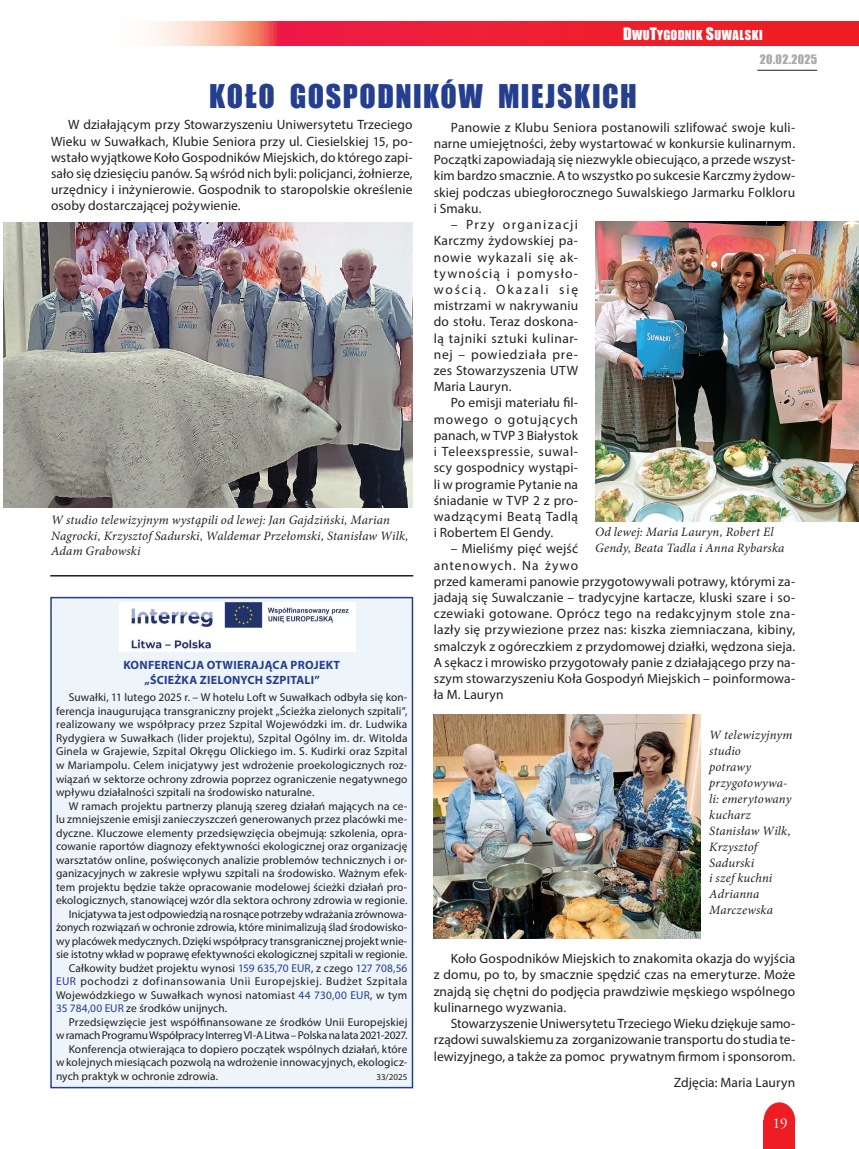
<style>
.page{position:relative;width:859px;height:1149px;background:#fff}
.page>*{position:absolute;margin:0;border:0;box-sizing:border-box;transform-origin:0 0}
.t1{font:30px "Impact";letter-spacing:.055em;color:#253f8e}
.t2{font:15px "Adobe Garamond Pro";color:#fff}
.t3{font:13.5px/16.2px "Myriad Pro";letter-spacing:.01em;color:#231f20;text-align:justify}
.t4{font:italic 12.75px/15.9px "Minion Pro";letter-spacing:.01em;color:#231f20}
.t5{font:12.6px "Impact";letter-spacing:.015em;color:#fff}
.t6{font:700 12px/15px "Myriad Pro";letter-spacing:.02em;color:#253f8e;text-align:center}
.t7{font:12px "Impact";letter-spacing:.03em;color:#a8a9ad}
.t8{font:11.4px/13.5px "Myriad Pro";letter-spacing:.01em;color:#231f20;text-align:justify}
.t9{font:11.4px "Myriad Pro";letter-spacing:-.015em;color:#231f20}
.t10{font:11.4px "Myriad Pro";letter-spacing:.05em;color:#231f20}
.t11{font:9px "Myriad Pro";color:#231f20}
.s1{font-size:15.75px}
.s2{color:#253f8e}
</style>
<div class="page">
<hr style="left:757px;top:70px;width:60px;height:1px;background:#231f20">
<div style="left:764px;top:1101px;width:31px;height:38px;background:#ee1d23;border-radius:50%"></div>
<div style="left:764px;top:1119px;width:31px;height:29px;background:#ee1d23"></div>
<svg style="left:151px;top:21px;width:708px;height:25px;background:#ef3947"></svg>
<img style="left:4px;top:223px;width:409px;height:284px">
<img style="left:434px;top:714px;width:267px;height:223px">
<img style="left:595px;top:221px;width:264px;height:300px">
<div style="left:51px;top:597px;width:361px;height:490px;background:#edf4fa"></div>
<div style="left:50px;top:596px;width:363px;height:491px;border:2px solid #253f8e"></div>
<img style="left:120px;top:602px;width:236px;height:48px">
<hr style="left:50px;top:575px;width:363px;height:1px;background:#231f20">
<p class="t5" style="left:623px;top:26px;width:141px"><span class="s1">D</span>WU<span class="s1">T</span>YGODNIK <span class="s1">S</span>UWALSKI</p>
<p class="t5" style="left:620px;top:26px;width:141px"><span class="s1">D</span>WU<span class="s1">T</span>YGODNIK <span class="s1">S</span>UWALSKI</p>
<h1 class="t1" style="left:209px;top:73px;width:429px">KOŁO GOSPODNIKÓW MIEJSKICH</h1>
<p class="t7" style="left:760px;top:50px;width:59px">20.02.2025</p>
<p class="t3" style="left:51px;top:116px;width:363px;text-indent:17px">W działającym przy Stowarzyszeniu Uniwersytetu Trzeciego Wieku w Suwałkach, Klubie Seniora przy ul. Ciesielskiej 15, po&shy;wstało wyjątkowe Koło Gospodników Miejskich, do którego zapi&shy;sało się dziesięciu panów. Są wśród nich byli: policjanci, żołnierze, urzędnicy i inżynierowie. Gospodnik to staropolskie określenie osoby dostarczającej pożywienie.</p>
<p class="t4" style="left:51px;top:511px;width:359px">W studio telewizyjnym wystąpili od lewej: Jan Gajdziński, Marian<br>Nagrocki, Krzysztof Sadurski, Waldemar Przełomski, Stanisław Wilk,<br>Adam Grabowski</p>
<p class="t6" style="left:123px;top:656px;width:218px">KONF ERENCJA OTWIERAJĄCA PROJEKT „ŚCIEŻKA ZIELONYCH SZPITALI”</p>
<p class="t8" style="left:56px;top:690px;width:353px;text-indent:13px">Suwałki, 11 lutego 2025 r. – W hotelu Loft w Suwałkach odbyła się kon&shy;ferencja inaugurująca transgraniczny projekt „Ścieżka zielonych szpitali”, realizowany we współpracy przez Szpital Wojewódzki im. dr. Ludwika Rydygiera w Suwałkach (lider projektu), Szpital Ogólny im. dr. Witolda Ginela w Grajewie, Szpital Okręgu Olickiego im. S. Kudirki oraz Szpital w Mariampolu. Celem inicjatywy jest wdrożenie proekologicznych roz&shy;wiązań w sektorze ochrony zdrowia poprzez ograniczenie negatywnego wpływu działalności szpitali na środowisko naturalne.</p>
<p class="t8" style="left:69px;top:798px;width:340px">W ramach projektu partnerzy planują szereg działań mających na ce-</p>
<p class="t8" style="left:56px;top:812px;width:353px">lu zmniejszenie emisji zanieczyszczeń generowanych przez placówki me-</p>
<p class="t8" style="left:56px;top:825px;width:353px">dyczne. Kluczowe elementy przedsięwzięcia obejmują: szkolenia, opra-</p>
<p class="t8" style="left:56px;top:839px;width:353px">cowanie raportów diagnozy efektywności ekologicznej oraz organizację</p>
<p class="t8" style="left:56px;top:852px;width:353px">warsztatów online, poświęconych analizie problemów technicznych i or-</p>
<p class="t8" style="left:56px;top:866px;width:353px">ganizacyjnych w zakresie wpływu szpitali na środowisko. Ważnym efek-</p>
<p class="t8" style="left:56px;top:879px;width:353px">tem projektu będzie także opracowanie modelowej ścieżki działań pro-</p>
<p class="t8" style="left:56px;top:893px;width:353px">ekologicznych, stanowiącej wzór dla sektora ochrony zdrowia w regionie.</p>
<p class="t8" style="left:69px;top:906px;width:340px">Inicjatywa ta jest odpowiedzią na rosnące potrzeby wdrażania zrównowa-</p>
<p class="t8" style="left:56px;top:920px;width:353px">żonych rozwiązań w ochronie zdrowia, które minimalizują ślad środowisko-</p>
<p class="t8" style="left:56px;top:933px;width:353px">wy placówek medycznych. Dzięki współpracy transgranicznej projekt wnie-</p>
<p class="t8" style="left:56px;top:947px;width:353px">sie istotny wkład w poprawę efektywności ekologicznej szpitali w regionie.</p>
<p class="t8" style="left:69px;top:960px;width:340px">Całkowity budżet projektu wynosi <span class="s2">159 635,70 EUR</span>, z czego <span class="s2">127 708,56</span></p>
<p class="t10" style="left:56px;top:974px;width:353px"><span class="s2">EUR</span> pochodzi z dofinansowania Unii Europejskiej. Budżet Szpitala</p>
<p class="t8" style="left:56px;top:987px;width:353px">Wojewódzkiego w Suwałkach wynosi natomiast <span class="s2">44 730,00 EUR</span>, w tym</p>
<p class="t8" style="left:56px;top:1001px;width:173px"><span class="s2">35 784,00 EUR</span> ze środków unijnych.</p>
<p class="t8" style="left:69px;top:1014px;width:340px">Przedsięwzięcie jest współfinansowane ze środków Unii Europejskiej</p>
<p class="t9" style="left:56px;top:1028px;width:353px">w ramach Programu Współpracy Interreg VI-A Litwa – Polska na lata 2021-2027.</p>
<p class="t8" style="left:69px;top:1041px;width:340px">Konferencja otwierająca to dopiero początek wspólnych działań, które</p>
<p class="t8" style="left:56px;top:1055px;width:353px">w kolejnych miesiącach pozwolą na wdrożenie innowacyjnych, ekologicz-</p>
<p class="t8" style="left:56px;top:1068px;width:164px">nych praktyk w ochronie zdrowia.</p>
<p class="t11" style="left:376px;top:1070px;width:32px">33/2025</p>
<p class="t3" style="left:434px;top:119px;width:363px;text-indent:17px">Panowie z Klubu Seniora postanowili szlifować swoje kuli&shy;narne umiejętności, żeby wystartować w konkursie kulinarnym.<br>Początki zapowiadają się niezwykle obiecująco, a przede wszyst&shy;kim bardzo smacznie. A to wszystko po sukcesie Karczmy żydow&shy;skiej podczas ubiegłorocznego Suwalskiego Jarmarku Folkloru i Smaku.</p>
<p class="t3" style="left:434px;top:216px;width:146px;text-indent:17px">– Przy organizacji Karczmy żydowskiej pa&shy;nowie wykazali się ak&shy;tywnością i pomysło&shy;wością. Okazali się mistrzami w nakrywaniu do stołu. Teraz doskona&shy;lą tajniki sztuki kulinar&shy;nej – powiedziała pre&shy;zes Stowarzyszenia UTW Maria Lauryn.</p>
<p class="t3" style="left:434px;top:394px;width:146px;text-indent:17px">Po emisji materiału fil&shy;mowego o gotujących panach, w TVP 3 Białystok i Teleexspressie, suwal&shy;scy gospodnicy wystąpi&shy;li w programie Pytanie na śniadanie w TVP 2 z pro&shy;wadzącymi Beatą Tadlą i Robertem El Gendy.</p>
<p class="t3" style="left:434px;top:540px;width:363px;text-align:left;text-indent:17px">– Mieliśmy pięć wejść<br>antenowych. Na żywo<br>przed kamerami panowie przygotowywali potrawy, którymi za&shy;jadają się Suwalczanie – tradycyjne kartacze, kluski szare i so&shy;czewiaki gotowane. Oprócz tego na redakcyjnym stole zna&shy;lazły się przywiezione przez nas: kiszka ziemniaczana, kibiny, smalczyk z ogóreczkiem z przydomowej działki, wędzona sieja.<br>A sękacz i mrowisko przygotowały panie z działającego przy na&shy;szym stowarzyszeniu Koła Gospodyń Miejskich – poinformowa&shy;ła M. Lauryn</p>
<p class="t4" style="left:595px;top:524px;width:191px">Od lewej: Maria Lauryn, Robert El<br>Gendy, Beata Tadla i Anna Rybarska</p>
<p class="t4" style="left:709px;top:727px;width:85px">W telewizyjnym studio<br>potrawy przygotowywa&shy;li: emerytowany kucharz<br>Stanisław Wilk,<br>Krzysztof<br>Sadurski<br>i szef kuchni<br>Adrianna<br>Marczewska</p>
<p class="t3" style="left:434px;top:950px;width:363px;text-indent:17px">Koło Gospodników Miejskich to znakomita okazja do wyjścia z domu, po to, by smacznie spędzić czas na emeryturze. Może znajdą się chętni do podjęcia prawdziwie męskiego wspólnego kulinarnego wyzwania.</p>
<p class="t3" style="left:434px;top:1014px;width:363px;text-indent:17px">Stowarzyszenie Uniwersytetu Trzeciego Wieku dziękuje samo&shy;rządowi suwalskiemu za zorganizowanie transportu do studia te&shy;lewizyjnego, a także za pomoc prywatnym firmom i sponsorom.</p>
<p class="t3" style="left:674px;top:1073px;width:123px">Zdjęcia: Maria Lauryn</p>
<p class="t2" style="left:773px;top:1114px;width:16px">19</p>
</div>
